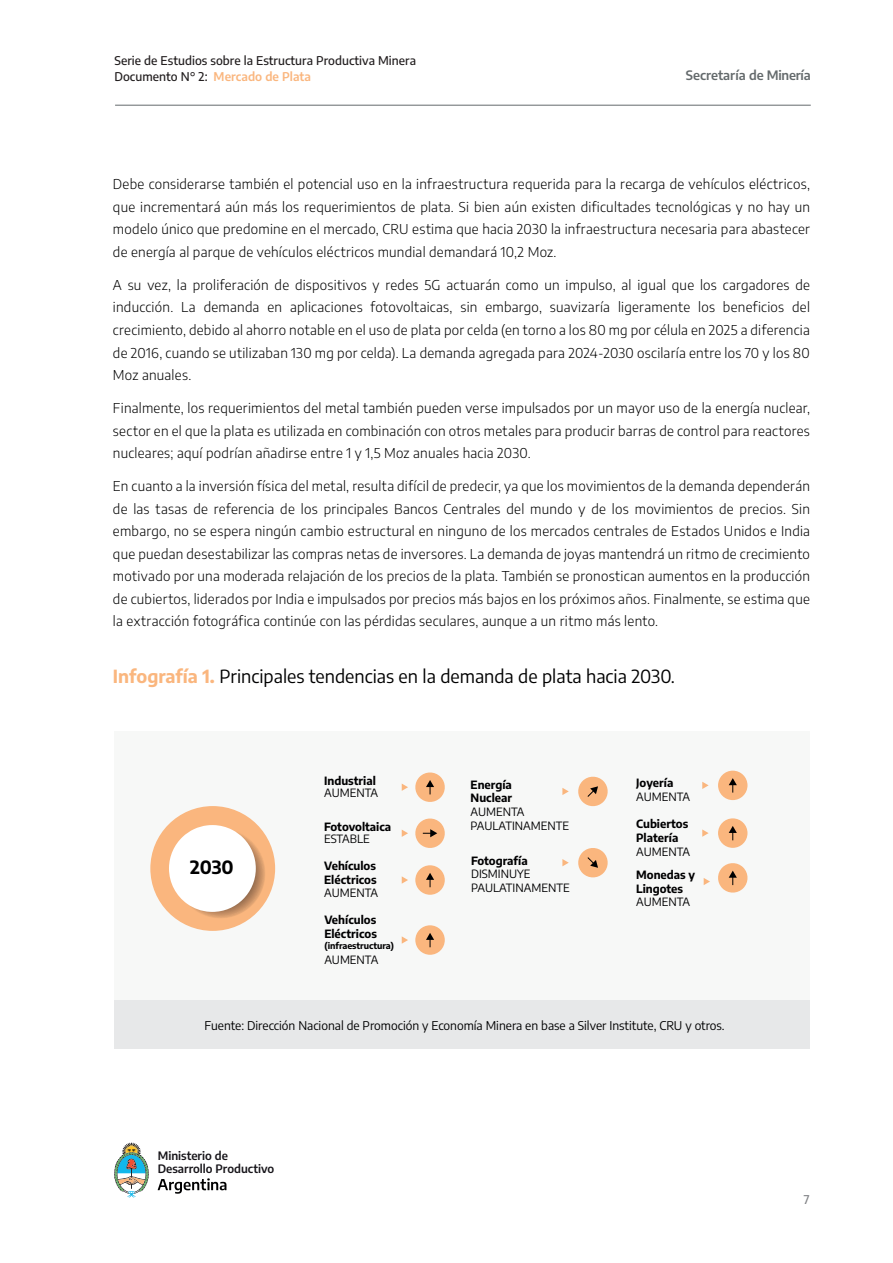
<style>
.page{position:relative;width:893px;height:1263px;background:#fff}
.page>*{position:absolute;margin:0;border:0;box-sizing:border-box;transform-origin:0 0}
.t1{font:700 18.15px "Encode Sans";color:#000001}
.t2{font:18px "Encode Sans";color:#000001}
.t3{font:300 13.5px/22.5px "Encode Sans";letter-spacing:.02em;color:#000001;text-align:justify}
.t4{font:600 12.9px "Encode Sans";letter-spacing:-.005em;color:#646a6c}
.t5{font:12px "Encode Sans";color:#000001}
.t6{font:500 12px/16.5px "Encode Sans";letter-spacing:.005em;color:#231f20}
.t7{font:500 12px "Encode Sans";color:#808285}
.t8{font:600 11.55px/12.9px "Encode Sans";color:#17151a}
.t9{font:700 11.4px/13.8px "Encode Sans";color:#000001}
.t10{font:11.4px/13.8px "Encode Sans";color:#000001}
.t11{font:700 8.85px "Encode Sans";color:#000001}
.s1{font-weight:600;color:#fab67e}
.s2{font-weight:700;color:#fab67e}
</style>
<div class="page">
<svg style="left:114px;top:1142px;width:35px;height:55px"></svg>
<svg style="left:158px;top:1178px;width:68px;height:16px"></svg>
<hr style="left:115px;top:105px;width:696px;height:1px;background:#646a6c">
<div style="left:114px;top:999px;width:696px;height:50px;background:#e7e8e9"></div>
<div style="left:114px;top:731px;width:696px;height:268px;background:#f7f8f7"></div>
<svg style="left:402px;top:830px;width:6px;height:7px"></svg>
<svg style="left:415px;top:818px;width:30px;height:30px"></svg>
<svg style="left:402px;top:784px;width:6px;height:7px"></svg>
<svg style="left:415px;top:772px;width:30px;height:30px"></svg>
<svg style="left:562px;top:788px;width:7px;height:7px"></svg>
<svg style="left:402px;top:876px;width:6px;height:8px"></svg>
<div style="left:415px;top:865px;width:30px;height:30px;background:#fab67e;border-radius:50%"></div>
<svg style="left:426px;top:873px;width:8px;height:14px"></svg>
<svg style="left:402px;top:936px;width:6px;height:8px"></svg>
<div style="left:415px;top:925px;width:30px;height:30px;background:#fab67e;border-radius:50%"></div>
<svg style="left:426px;top:933px;width:8px;height:14px"></svg>
<svg style="left:578px;top:776px;width:30px;height:31px"></svg>
<svg style="left:562px;top:859px;width:7px;height:7px"></svg>
<svg style="left:702px;top:782px;width:7px;height:7px"></svg>
<svg style="left:702px;top:829px;width:7px;height:8px"></svg>
<svg style="left:704px;top:878px;width:6px;height:7px"></svg>
<svg style="left:578px;top:848px;width:30px;height:30px"></svg>
<div style="left:718px;top:771px;width:29px;height:29px;background:#fab67e;border-radius:50%"></div>
<svg style="left:729px;top:778px;width:8px;height:15px"></svg>
<div style="left:718px;top:818px;width:29px;height:30px;background:#fab67e;border-radius:50%"></div>
<svg style="left:729px;top:826px;width:8px;height:14px"></svg>
<svg style="left:718px;top:863px;width:30px;height:30px"></svg>
<div style="left:150px;top:806px;width:125px;height:125px;background:#fab67e;border-radius:50%"></div>
<svg style="left:175px;top:828px;width:90px;height:90px"></svg>
<svg style="left:169px;top:825px;width:87px;height:87px"></svg>
<p class="t6" style="left:114px;top:52px;width:303px">Serie de Estudios sobre la Estructura Productiva Minera<br>Documento N° 2: <span class="s1">Mercado de Plata</span></p>
<p class="t4" style="left:686px;top:67px;width:126px">Secretaría de Minería</p>
<p class="t3" style="left:113px;top:173px;width:699px">Debe considerarse también el potencial uso en la infraestructura requerida para la recarga de vehículos eléctricos, que incrementará aún más los requerimientos de plata. Si bien aún existen dificultades tecnológicas y no hay un modelo único que predomine en el mercado, CRU estima que hacia 2030 la infraestructura necesaria para abastecer de energía al parque de vehículos eléctricos mundial demandará 10,2 Moz.</p>
<p class="t3" style="left:113px;top:273px;width:699px">A su vez, la proliferación de dispositivos y redes 5G actuarán como un impulso, al igual que los cargadores de inducción. La demanda en aplicaciones fotovoltaicas, sin embargo, suavizaría ligeramente los beneficios del crecimiento, debido al ahorro notable en el uso de plata por celda (en torno a los 80 mg por célula en 2025 a diferencia de 2016, cuando se utilizaban 130 mg por celda). La demanda agregada para 2024-2030 oscilaría entre los 70 y los 80<br>Moz anuales.</p>
<p class="t3" style="left:113px;top:396px;width:698px">Finalmente, los requerimientos del metal también pueden verse impulsados por un mayor uso de la energía nuclear, sector en el que la plata es utilizada en combinación con otros metales para producir barras de control para reactores nucleares; aquí podrían añadirse entre 1 y 1,5 Moz anuales hacia 2030.</p>
<p class="t3" style="left:113px;top:474px;width:699px">En cuanto a la inversión física del metal, resulta difícil de predecir, ya que los movimientos de la demanda dependerán de las tasas de referencia de los principales Bancos Centrales del mundo y de los movimientos de precios. Sin embargo, no se espera ningún cambio estructural en ninguno de los mercados centrales de Estados Unidos e India que puedan desestabilizar las compras netas de inversores. La demanda de joyas mantendrá un ritmo de crecimiento motivado por una moderada relajación de los precios de la plata. También se pronostican aumentos en la producción de cubiertos, liderados por India e impulsados por precios más bajos en los próximos años. Finalmente, se estima que la extracción fotográfica continúe con las pérdidas seculares, aunque a un ritmo más lento.</p>
<h2 class="t2" style="left:113px;top:664px;width:564px"><span class="s2">Infografía 1.</span> Principales tendencias en la demanda de plata hacia 2030.</h2>
<h1 class="t1" style="left:190px;top:854px;width:45px">2030</h1>
<p class="t9" style="left:324px;top:773px;width:53px">Industrial</p>
<p class="t10" style="left:324px;top:785px;width:55px">AUMENTA</p>
<p class="t9" style="left:471px;top:777px;width:43px">Energía<br>Nuclear</p>
<p class="t10" style="left:471px;top:804px;width:55px">AUMENTA</p>
<p class="t9" style="left:324px;top:819px;width:69px">Fotovoltaica</p>
<p class="t10" style="left:471px;top:818px;width:100px">PAULATINAMENTE</p>
<p class="t10" style="left:324px;top:831px;width:47px">ESTABLE</p>
<p class="t9" style="left:324px;top:859px;width:54px">Vehículos<br>Eléctricos</p>
<p class="t10" style="left:324px;top:885px;width:55px">AUMENTA</p>
<p class="t9" style="left:324px;top:912px;width:54px">Vehículos<br>Eléctricos</p>
<p class="t11" style="left:324px;top:939px;width:71px">(infraestructura)</p>
<p class="t10" style="left:324px;top:952px;width:55px">AUMENTA</p>
<p class="t9" style="left:471px;top:853px;width:58px">Fotografía</p>
<p class="t10" style="left:471px;top:866px;width:100px">DISMINUYE<br>PAULATINAMENTE</p>
<p class="t9" style="left:636px;top:776px;width:39px">Joyería</p>
<p class="t9" style="left:636px;top:816px;width:54px">Cubiertos<br>Platería</p>
<p class="t10" style="left:636px;top:789px;width:55px">AUMENTA</p>
<p class="t10" style="left:636px;top:844px;width:55px">AUMENTA</p>
<p class="t9" style="left:636px;top:867px;width:61px">Monedas y<br>Lingotes</p>
<p class="t10" style="left:636px;top:894px;width:55px">AUMENTA</p>
<p class="t5" style="left:205px;top:1017px;width:521px">Fuente: Dirección Nacional de Promoción y Economía Minera en base a Silver Institute, CRU y otros.</p>
<p class="t8" style="left:158px;top:1149px;width:118px">Ministerio de<br>Desarrollo Productivo</p>
<p class="t7" style="left:804px;top:1191px;width:7px">7</p>
</div>
